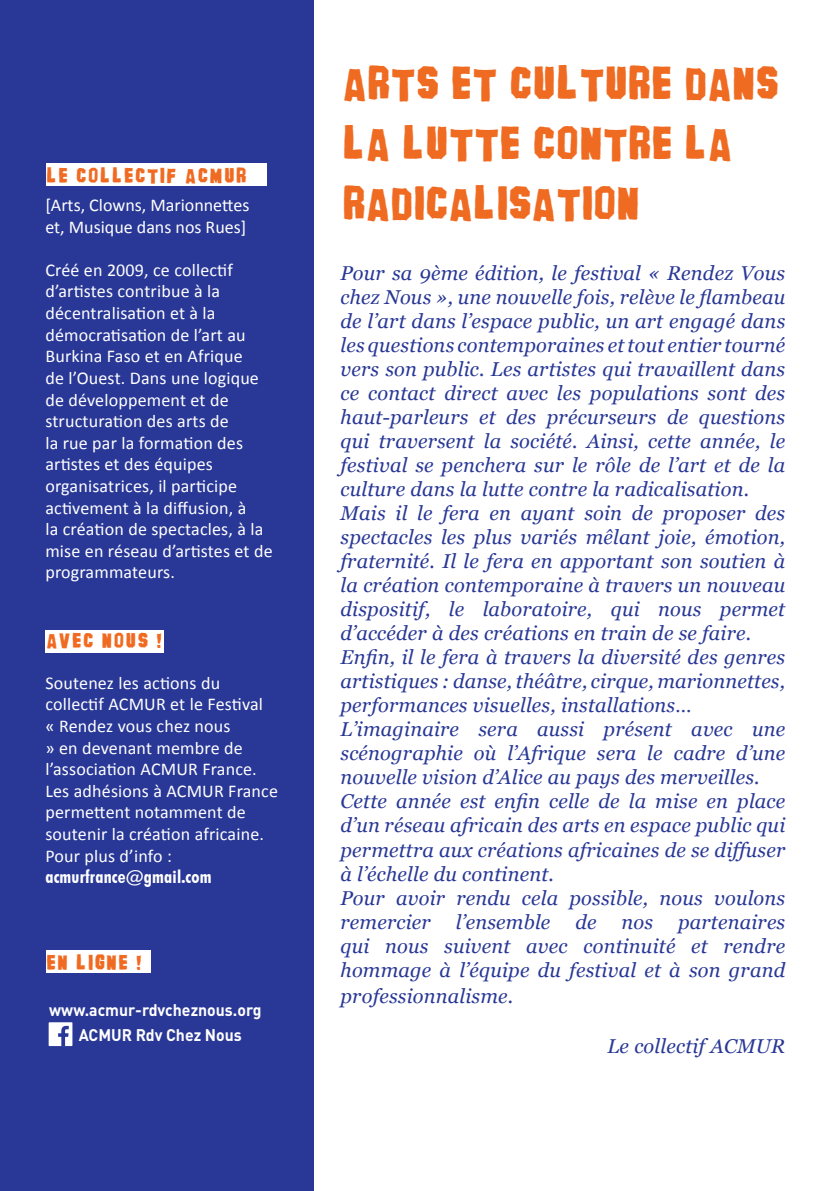
<style>
.page{position:relative;width:840px;height:1191px;background:#fff}
.page>*{position:absolute;margin:0;border:0;box-sizing:border-box;transform-origin:0 0}
.t1{font:40px/60px "banhart black";letter-spacing:-.1em;color:#f06b22}
.t2{font:italic 20px/24px "Georgia";letter-spacing:.01em;color:#293896}
.t3{font:18px/21.6px "Calibri";letter-spacing:.01em;color:#fff}
.t4{font:18px "banhart black";letter-spacing:-.02em;color:#f06b22}
.t5{font:700 condensed 18px "Futura BT";letter-spacing:.01em;color:#fff}
.t6{font:700 16.6px/25.6px "DINOT";color:#fff;text-align:center;scale:.95 1}
</style>
<div class="page">
<div style="left:0;top:0;width:313px;height:1191px;background:#293896"></div>
<div style="left:46px;top:163px;width:221px;height:23px;background:#fff"></div>
<div style="left:45px;top:630px;width:119px;height:22px;background:#fff"></div>
<div style="left:46px;top:950px;width:104px;height:23px;background:#fff"></div>
<div style="left:49px;top:1022px;width:23px;height:24px;background:#fff"></div>
<svg style="left:58px;top:1025px;width:11px;height:21px"></svg>
<p class="t4" style="left:45px;top:163px;width:203px">LE COLLECTIF ACMUR</p>
<p class="t3" style="left:45px;top:194px;width:205px">[Arts, Clowns, Marionnettes et, Musique dans nos Rues]</p>
<p class="t3" style="left:45px;top:259px;width:229px">Créé en 2009, ce collectif d’artistes contribue à la décentralisation et à la démocratisation de l’art au<br>Burkina Faso et en Afrique<br>de l’Ouest. Dans une logique de développement et de structuration des arts de<br>la rue par la formation des artistes et des équipes organisatrices, il participe activement à la diffusion, à<br>la création de spectacles, à la mise en réseau d’artistes et de programmateurs.</p>
<p class="t4" style="left:45px;top:628px;width:118px">AVEC NOUS !</p>
<p class="t3" style="left:45px;top:672px;width:234px">Soutenez les actions du collectif ACMUR et le Festival<br>« Rendez vous chez nous<br>» en devenant membre de l’association ACMUR France.<br>Les adhésions à ACMUR France permettent notamment de soutenir la création africaine.<br>Pour plus d’info :</p>
<p class="t5" style="left:45px;top:869px;width:167px">acmurfrance@gmail.com</p>
<p class="t4" style="left:45px;top:950px;width:98px">EN LIGNE !</p>
<p class="t6" style="left:49px;top:998px;width:225px">www.acmur-rdvcheznous.org<br>ACMUR Rdv Chez Nous</p>
<h1 class="t1" style="left:340px;top:52px;width:441px">ARTS ET CULTURE DANS<br>LA LUTTE CONTRE LA<br>RADICALISATION</h1>
<p class="t2" style="left:340px;top:263px;width:446px">Pour sa 9ème édition, le festival « Rendez Vous chez Nous », une nouvelle fois, relève le flambeau de l’art dans l’espace public, un art engagé dans les questions contemporaines et tout entier tourné vers son public. Les artistes qui travaillent dans ce contact direct avec les populations sont des haut-parleurs et des précurseurs de questions qui traversent la société. Ainsi, cette année, le festival se penchera sur le rôle de l’art et de la culture dans la lutte contre la radicalisation.<br>Mais il le fera en ayant soin de proposer des spectacles les plus variés mêlant joie, émotion, fraternité. Il le fera en apportant son soutien à la création contemporaine à travers un nouveau dispositif, le laboratoire, qui nous permet d’accéder à des créations en train de se faire.<br>Enfin, il le fera à travers la diversité des genres artistiques : danse, théâtre, cirque, marionnettes, performances visuelles, installations… L’imaginaire sera aussi présent avec une scénographie où l’Afrique sera le cadre d’une nouvelle vision d’Alice au pays des merveilles.<br>Cette année est enfin celle de la mise en place d’un réseau africain des arts en espace public qui permettra aux créations africaines de se diffuser à l’échelle du continent.<br>Pour avoir rendu cela possible, nous voulons remercier l’ensemble de nos partenaires qui nous suivent avec continuité et rendre hommage à l’équipe du festival et à son grand</p>
<p class="t2" style="left:340px;top:982px;width:174px">professionnalisme.</p>
<p class="t2" style="left:607px;top:1032px;width:179px">Le collectif ACMUR</p>
</div>
